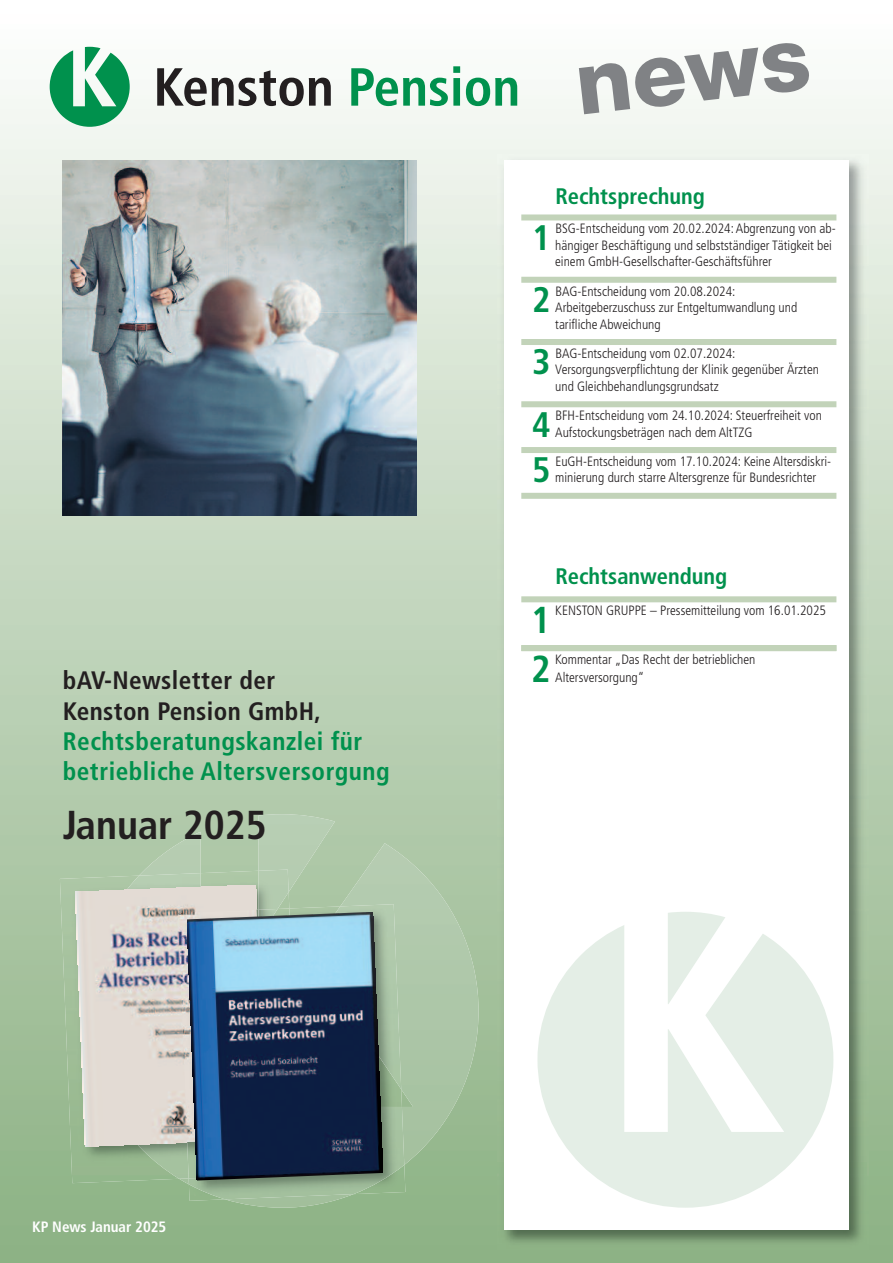
<style>
.page{position:relative;width:893px;height:1263px;background:#fff}
.page>*{position:absolute;margin:0;border:0;box-sizing:border-box;transform-origin:0 0}
.t1{font:800 89.55px "Helvetica Neue";color:#808285}
.t2{font:700 condensed 53.55px "Frutiger";color:#231f20}
.t3{font:700 condensed 40.35px "Frutiger";color:#231f20}
.t4{font:700 condensed 37.5px "Frutiger";color:#00914d}
.t5{font:700 condensed 35.55px "Frutiger";color:#00914d}
.t6{font:700 condensed 25.2px/30.3px "Frutiger";letter-spacing:.02em;color:#00914d}
.t7{font:700 condensed 25.2px/30.3px "Frutiger";letter-spacing:.015em;color:#231f20}
.t8{font:700 condensed 22.5px "Frutiger";color:#00914d}
.t9{font:700 condensed 15px "Frutiger";color:#fff}
.t10{font:300 condensed 13.5px/16.5px "Frutiger";color:#231f20}
.s1{color:#00914d}
</style>
<div class="page">
<img style="left:0;top:46px;width:893px;height:1217px">
<img style="left:498px;top:154px;width:370px;height:1095px">
<div style="left:504px;top:161px;width:345px;height:1069px;background:#fff"></div>
<img style="left:258px;top:814px;width:77px;height:78px">
<img style="left:385px;top:843px;width:94px;height:322px">
<img style="left:225px;top:1199px;width:129px;height:9px">
<svg style="left:179px;top:1179px;width:10px;height:5px"></svg>
<img style="left:139px;top:832px;width:61px;height:41px">
<svg style="left:50px;top:47px;width:80px;height:80px"></svg>
<img style="left:62px;top:161px;width:354px;height:354px">
<img style="left:60px;top:876px;width:119px;height:307px">
<img style="left:258px;top:869px;width:31px;height:39px">
<img style="left:85px;top:873px;width:181px;height:306px">
<img style="left:76px;top:885px;width:190px;height:261px">
<img style="left:404px;top:1165px;width:1px;height:29px">
<img style="left:189px;top:1199px;width:36px;height:2px">
<img style="left:308px;top:904px;width:93px;height:123px">
<img style="left:189px;top:1027px;width:215px;height:172px">
<img style="left:258px;top:909px;width:20px;height:3px">
<img style="left:178px;top:910px;width:88px;height:232px">
<img style="left:187px;top:912px;width:196px;height:268px">
<svg style="left:668px;top:912px;width:57px;height:13px"></svg>
<svg style="left:537px;top:925px;width:296px;height:283px;fill:#e4eee6"></svg>
<div style="left:521px;top:214px;width:315px;height:6px;background:#c2d3b9"></div>
<div style="left:521px;top:277px;width:315px;height:6px;background:#c2d3b9"></div>
<div style="left:521px;top:339px;width:315px;height:6px;background:#c2d3b9"></div>
<div style="left:521px;top:401px;width:315px;height:6px;background:#c2d3b9"></div>
<div style="left:521px;top:447px;width:315px;height:6px;background:#c2d3b9"></div>
<div style="left:521px;top:493px;width:315px;height:6px;background:#c2d3b9"></div>
<div style="left:521px;top:596px;width:315px;height:6px;background:#c2d3b9"></div>
<div style="left:521px;top:645px;width:315px;height:6px;background:#c2d3b9"></div>
<h2 class="t2" style="left:153px;top:65px;width:368px">Kenston <span class="s1">Pension</span></h2>
<h1 class="t1" style="left:571px;top:52px;width:237px;rotate:-7deg">news</h1>
<h3 class="t8" style="left:555px;top:187px;width:151px">Rechtsprechung</h3>
<h3 class="t5" style="left:532px;top:223px;width:20px">1</h3>
<p class="t10" style="left:555px;top:221px;width:282px">BSG-Entscheidung vom 20.02.2024: Abgrenzung von ab&shy;hängiger Beschäftigung und selbstständiger Tätigkeit bei einem GmbH-Gesellschafter-Geschäftsführer</p>
<h3 class="t5" style="left:532px;top:285px;width:20px">2</h3>
<p class="t10" style="left:555px;top:284px;width:244px">BAG-Entscheidung vom 20.08.2024:<br>Arbeitgeberzuschuss zur Entgeltumwandlung und tarifliche Abweichung</p>
<h3 class="t5" style="left:532px;top:348px;width:20px">3</h3>
<p class="t10" style="left:555px;top:346px;width:265px">BAG-Entscheidung vom 02.07.2024:<br>Versorgungsverpflichtung der Klinik gegenüber Ärzten und Gleichbehandlungsgrundsatz</p>
<h3 class="t5" style="left:532px;top:410px;width:20px">4</h3>
<p class="t10" style="left:555px;top:408px;width:268px">BFH-Entscheidung vom 24.10.2024: Steuerfreiheit von<br>Aufstockungsbeträgen nach dem AltTZG</p>
<h3 class="t5" style="left:532px;top:456px;width:20px">5</h3>
<p class="t10" style="left:555px;top:454px;width:277px">EuGH-Entscheidung vom 17.10.2024: Keine Altersdiskri&shy;minierung durch starre Altersgrenze für Bundesrichter</p>
<h3 class="t7" style="left:63px;top:667px;width:260px">bAV-Newsletter der<br>Kenston Pension GmbH,</h3>
<h3 class="t6" style="left:63px;top:728px;width:328px">Rechtsberatungskanzlei für betriebliche Altersversorgung</h3>
<h3 class="t3" style="left:63px;top:809px;width:206px">Januar 2025</h3>
<h3 class="t8" style="left:555px;top:567px;width:173px">Rechtsanwendung</h3>
<h3 class="t4" style="left:531px;top:605px;width:21px">1</h3>
<p class="t10" style="left:555px;top:603px;width:272px">KENSTON GRUPPE – Pressemitteilung vom 16.01.2025</p>
<h3 class="t4" style="left:531px;top:654px;width:21px">2</h3>
<p class="t10" style="left:555px;top:651px;width:202px;line-height:18px">Kommentar „Das Recht der betrieblichen<br>Altersversorgung“</p>
<p class="t9" style="left:32px;top:1221px;width:136px">KP News Januar 2025</p>
</div>
